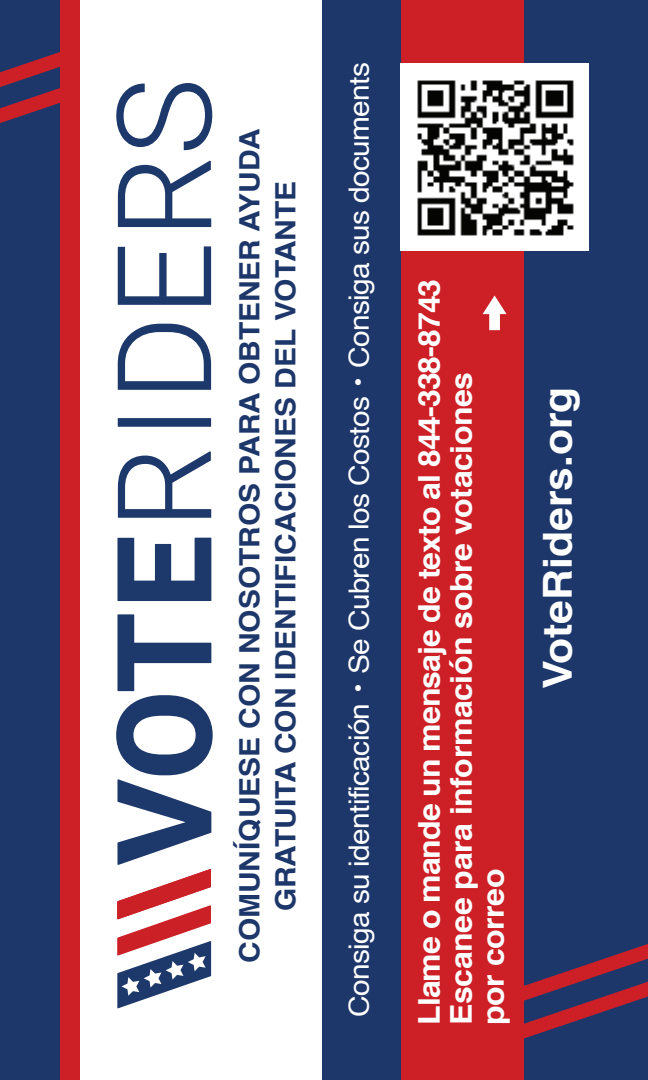
<style>
.page{position:relative;width:648px;height:1080px;background:#fff}
.page>*{position:absolute;margin:0;border:0;box-sizing:border-box;transform-origin:0 0}
.t1{font:700 40px "Helvetica";color:#fff;scale:1.07 1}
.t2{font:700 30px/32px "Helvetica";letter-spacing:-.015em;color:#fff;scale:1.07 1}
.t3{font:700 28px/36px "Helvetica";color:#1d376a;text-align:center;scale:1.07 1}
.t4{font:28px "Helvetica";letter-spacing:-.025em;color:#fff;scale:1.07 1}
.s1{font-family:"Koz Go Pr 6 N"}
</style>
<div class="page">
<svg style="left:117px;top:538px;width:94px;height:63px"></svg>
<svg style="left:118px;top:451px;width:93px;height:67px"></svg>
<div style="left:118px;top:418px;width:93px;height:9px;background:#1d386a"></div>
<svg style="left:118px;top:324px;width:93px;height:66px"></svg>
<svg style="left:118px;top:246px;width:93px;height:59px"></svg>
<svg style="left:118px;top:161px;width:93px;height:66px"></svg>
<svg style="left:116px;top:83px;width:96px;height:67px"></svg>
<svg style="left:116px;top:614px;width:97px;height:394px"></svg>
<div style="left:339px;top:0;width:187px;height:1080px;background:#cd2026"></div>
<div style="left:524px;top:0;width:124px;height:1080px;background:#1e376a"></div>
<div style="left:322px;top:0;width:79px;height:1080px;background:#1e376a"></div>
<div style="left:59px;top:0;width:21px;height:1080px;background:#cd2026"></div>
<div style="left:0;top:0;width:59px;height:1080px;background:#1e376a"></div>
<svg style="left:0;top:36px;width:80px;height:104px"></svg>
<svg style="left:524px;top:944px;width:124px;height:95px"></svg>
<svg style="left:483px;top:295px;width:24px;height:35px"></svg>
<img style="left:401px;top:63px;width:187px;height:188px">
<p class="t3" style="left:234px;top:963px;width:781px;rotate:-90deg">COMUNÍQUESE CON NOSOTROS PARA OBTENER AYUDA<br>GRATUITA CON IDENTIFICACIONES DEL VOTANTE</p>
<p class="t4" style="left:348px;top:1017px;width:893px;rotate:-90deg">Consiga su identificación <span class="s1">・</span> Se Cubren los Costos <span class="s1">・</span> Consiga sus documents</p>
<p class="t2" style="left:416px;top:1025px;width:699px;rotate:-90deg">Llame o mande un mensaje de texto al 844-338-8743<br>Escanee para información sobre votaciones<br>por correo</p>
<h1 class="t1" style="left:542px;top:689px;width:285px;rotate:-90deg">VoteRiders.org</h1>
</div>
